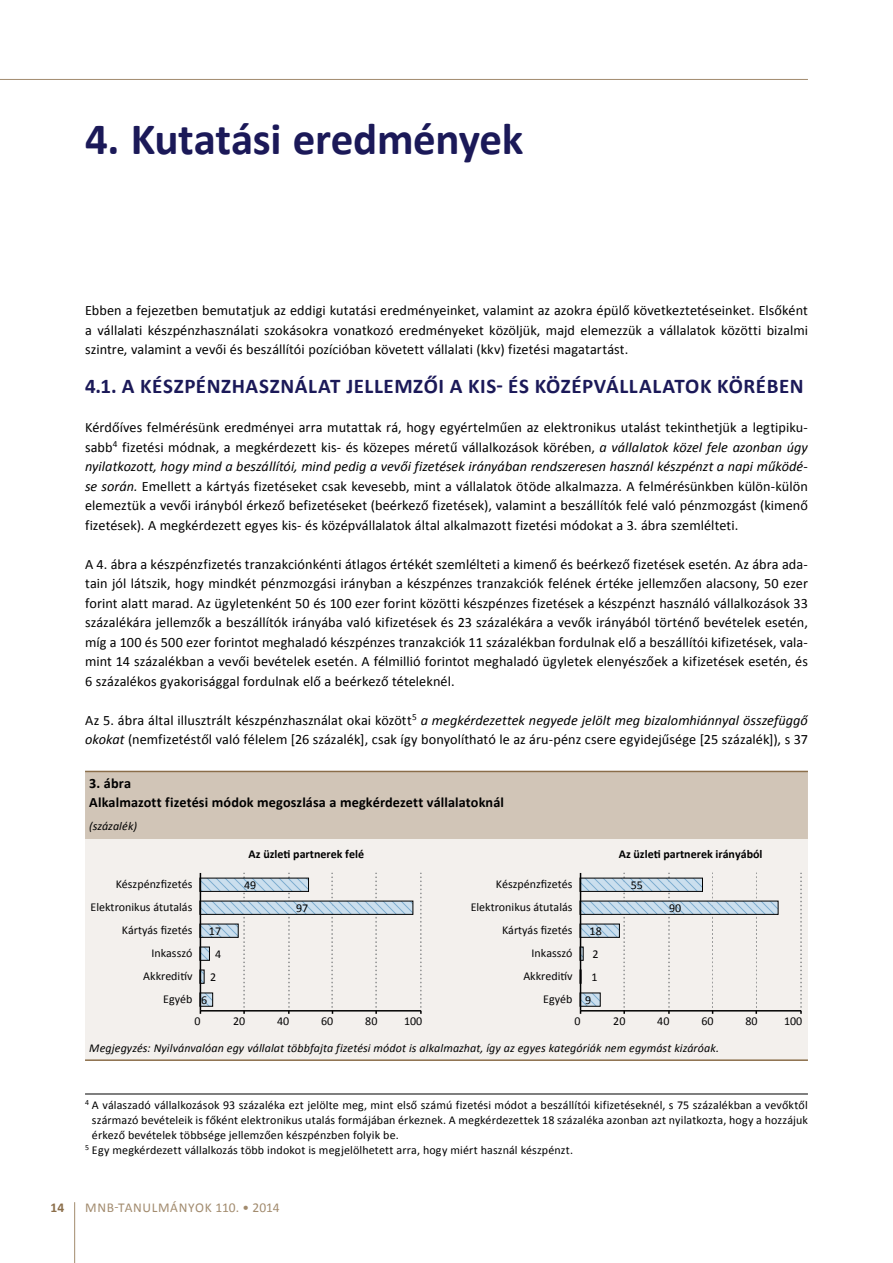
<style>
.page{position:relative;width:893px;height:1263px;background:#fff}
.page>*{position:absolute;margin:0;border:0;box-sizing:border-box;transform-origin:0 0}
.t1{font:700 45px "Calibri";letter-spacing:-.01em;color:#1b1958}
.t2{font:700 21px "Calibri";letter-spacing:.025em;color:#1b1958}
.t3{font:14.25px/19.5px "Calibri";letter-spacing:.005em;color:#000;text-align:justify}
.t4{font:700 14.25px/19.2px "Calibri";letter-spacing:.005em;color:#000}
.t5{font:13.5px "Calibri";letter-spacing:.04em;color:#a28b6e}
.t6{font:700 13.5px "Calibri";color:#8b6e4a}
.t7{font:12px "Calibri";letter-spacing:.01em;color:#000}
.t8{font:12px/23px "Calibri";color:#030304;text-align:right}
.t9{font:italic 12px "Calibri";letter-spacing:.01em;color:#000}
.t10{font:700 12px "Calibri";color:#000}
.s1{font-style:italic}
</style>
<div class="page">
<hr style="left:74px;top:1202px;width:1px;height:61px;background:#a28b6e">
<hr style="left:0;top:79px;width:808px;height:1px;background:#a28b6e">
<hr style="left:85px;top:1093px;width:723px;height:1px;background:#000">
<div style="left:85px;top:772px;width:723px;height:67px;background:#d1c5b7"></div>
<div style="left:85px;top:839px;width:723px;height:220px;background:#f3f0ed"></div>
<hr style="left:85px;top:771px;width:723px;height:1px;background:#8b6e4a">
<hr style="left:85px;top:1059px;width:723px;height:2px;background:#8b6e4a">
<hr style="left:200px;top:1010px;width:221px;height:1px;background:#000">
<svg style="left:420px;top:873px;width:2px;height:141px"></svg>
<svg style="left:199px;top:873px;width:215px;height:141px;background:#dfe1e1"></svg>
<hr style="left:200px;top:873px;width:1px;height:138px;background:#000">
<hr style="left:580px;top:1010px;width:221px;height:1px;background:#000">
<svg style="left:800px;top:873px;width:2px;height:141px"></svg>
<svg style="left:579px;top:873px;width:200px;height:141px;background:#dee0e0"></svg>
<hr style="left:580px;top:873px;width:1px;height:138px;background:#000">
<h1 class="t1" style="left:85px;top:110px;width:440px">4. Kutatási eredmények</h1>
<p class="t3" style="left:85px;top:301px;width:724px">Ebben a fejezetben bemutatjuk az eddigi kutatási eredményeinket, valamint az azokra épülő következtetéseinket. Elsőként a vállalati készpénzhasználati szokásokra vonatkozó eredményeket közöljük, majd elemezzük a vállalatok közötti bizalmi szintre, valamint a vevői és beszállítói pozícióban követett vállalati (kkv) fizetési magatartást.</p>
<h2 class="t2" style="left:85px;top:373px;width:720px">4.1. A KÉSZPÉNZHASZNÁLAT JELLEMZŐI A KIS- ÉS KÖZÉPVÁLLALATOK KÖRÉBEN</h2>
<p class="t3" style="left:85px;top:418px;width:724px">Kérdőíves felmérésünk eredményei arra mutattak rá, hogy egyértelműen az elektronikus utalást tekinthetjük a legtipiku&shy;sabb<sup>4</sup> fizetési módnak, a megkérdezett kis- és közepes méretű vállalkozások körében, <span class="s1">a vállalatok közel fele azonban úgy nyilatkozott, hogy mind a beszállítói, mind pedig a vevői fizetések irányában rendszeresen használ készpénzt a napi működé&shy;se során.</span> Emellett a kártyás fizetéseket csak kevesebb, mint a vállalatok ötöde alkalmazza. A felmérésünkben külön-külön elemeztük a vevői irányból érkező befizetéseket (beérkező fizetések), valamint a beszállítók felé való pénzmozgást (kimenő fizetések). A megkérdezett egyes kis- és középvállalatok által alkalmazott fizetési módokat a 3. ábra szemlélteti.</p>
<p class="t3" style="left:85px;top:554px;width:724px">A 4. ábra a készpénzfizetés tranzakciónkénti átlagos értékét szemlélteti a kimenő és beérkező fizetések esetén. Az ábra ada&shy;tain jól látszik, hogy mindkét pénzmozgási irányban a készpénzes tranzakciók felének értéke jellemzően alacsony, 50 ezer forint alatt marad. Az ügyletenként 50 és 100 ezer forint közötti készpénzes fizetések a készpénzt használó vállalkozások 33 százalékára jellemzők a beszállítók irányába való kifizetések és 23 százalékára a vevők irányából történő bevételek esetén, míg a 100 és 500 ezer forintot meghaladó készpénzes tranzakciók 11 százalékban fordulnak elő a beszállítói kifizetések, vala&shy;mint 14 százalékban a vevői bevételek esetén. A félmillió forintot meghaladó ügyletek elenyészőek a kifizetések esetén, és 6 százalékos gyakorisággal fordulnak elő a beérkező tételeknél.</p>
<p class="t3" style="left:85px;top:710px;width:724px">Az 5. ábra által illusztrált készpénzhasználat okai között<sup>5</sup> <span class="s1">a megkérdezettek negyede jelölt meg bizalomhiánnyal összefüggő okokat</span> (nemfizetéstől való félelem [26 százalék], csak így bonyolítható le az áru-pénz csere egyidejűsége [25 százalék]), s 37</p>
<p class="t4" style="left:89px;top:774px;width:416px">3. ábra<br>Alkalmazott fizetési módok megoszlása a megkérdezett vállalatoknál</p>
<p class="t9" style="left:89px;top:818px;width:49px">(százalék)</p>
<p class="t10" style="left:249px;top:846px;width:117px">Az üzleti partnerek felé</p>
<p class="t10" style="left:619px;top:846px;width:145px">Az üzleti partnerek irányából</p>
<p class="t8" style="left:91px;top:872px;width:103px">Készpénzfizetés<br>Elektronikus átutalás<br>Kártyás fizetés<br>Inkasszó<br>Akkreditív<br>Egyéb</p>
<p class="t7" style="left:631px;top:877px;width:14px">55</p>
<p class="t8" style="left:471px;top:872px;width:103px">Készpénzfizetés<br>Elektronikus átutalás<br>Kártyás fizetés<br>Inkasszó<br>Akkreditív<br>Egyéb</p>
<p class="t7" style="left:244px;top:877px;width:14px">49</p>
<p class="t7" style="left:296px;top:900px;width:14px">97</p>
<p class="t7" style="left:590px;top:923px;width:14px">18</p>
<p class="t8" style="left:591px;top:942px;width:9px;text-align:left">2<br>1</p>
<p class="t7" style="left:209px;top:923px;width:14px">17</p>
<p class="t8" style="left:210px;top:942px;width:13px;text-align:center">4<br>2</p>
<p class="t7" style="left:201px;top:992px;width:8px">6</p>
<p class="t7" style="left:585px;top:992px;width:8px">9</p>
<p class="t7" style="left:669px;top:900px;width:14px">90</p>
<p class="t8" style="left:194px;top:1009px;width:8px">0</p>
<p class="t8" style="left:233px;top:1009px;width:14px">20</p>
<p class="t8" style="left:277px;top:1009px;width:14px">40</p>
<p class="t8" style="left:321px;top:1009px;width:14px">60</p>
<p class="t8" style="left:365px;top:1009px;width:14px">80</p>
<p class="t8" style="left:404px;top:1009px;width:20px">100</p>
<p class="t8" style="left:574px;top:1009px;width:8px">0</p>
<p class="t8" style="left:613px;top:1009px;width:14px">20</p>
<p class="t8" style="left:657px;top:1009px;width:14px">40</p>
<p class="t8" style="left:701px;top:1009px;width:14px">60</p>
<p class="t8" style="left:745px;top:1009px;width:14px">80</p>
<p class="t8" style="left:784px;top:1009px;width:20px">100</p>
<p class="t9" style="left:89px;top:1039px;width:631px">Megjegyzés: Nyilvánvalóan egy vállalat többfajta fizetési módot is alkalmazhat, így az egyes kategóriák nem egymást kizáróak.</p>
<p class="t7" style="left:85px;top:1097px;width:724px"><sup>4</sup>--A válaszadó vállalkozások 93 százaléka ezt jelölte meg, mint első számú fizetési módot a beszállítói kifizetéseknél, s 75 százalékban a vevőktől</p>
<p class="t7" style="left:92px;top:1112px;width:717px">származó bevételeik is főként elektronikus utalás formájában érkeznek. A megkérdezettek 18 százaléka azonban azt nyilatkozta, hogy a hozzájuk</p>
<p class="t7" style="left:92px;top:1127px;width:308px">érkező bevételek többsége jellemzően készpénzben folyik be.</p>
<p class="t7" style="left:85px;top:1142px;width:489px"><sup>5</sup> Egy megkérdezett vállalkozás több indokot is megjelölhetett arra, hogy miért használ készpénzt.</p>
<p class="t6" style="left:51px;top:1199px;width:15px">14</p>
<p class="t5" style="left:85px;top:1199px;width:196px">MNB-TANULMÁNYOK 110. • 2014</p>
</div>
